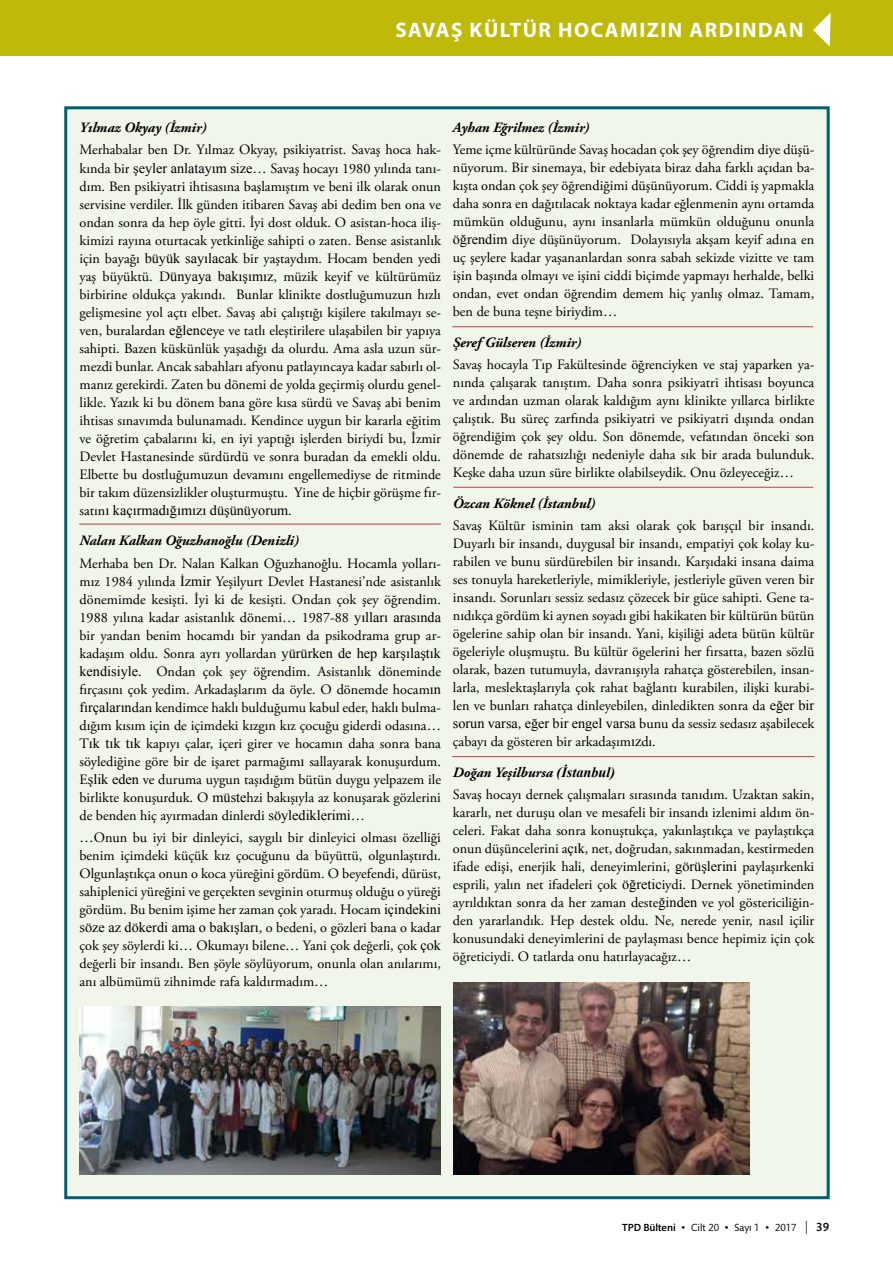
<style>
.page{position:relative;width:893px;height:1263px;background:#fff}
.page>*{position:absolute;margin:0;border:0;box-sizing:border-box;transform-origin:0 0}
.t1{font:700 21px "Myriad Pro";letter-spacing:.07em;color:#fff}
.t2{font:14.25px/18px "Adobe Garamond Pro";color:#000;text-align:justify}
.t3{font:italic 700 14.25px "Adobe Garamond Pro";color:#000}
.t4{font:14.25px "Times New Roman";color:#000}
.t5{font:10.5px "Mundo Sans Std";color:#000}
.s1{font-family:"Times New Roman"}
.s2{font-family:"Adobe Garamond Pro"}
.s3{font-weight:700;font-style:italic}
.s4{font-family:"Times New Roman";font-weight:700;font-style:italic}
.s5{font-weight:500}
.s6{font-size:13.5px}
.s7{font-family:"Copperplate";font-weight:300;font-size:13.5px}
.s8{font-weight:500;font-size:12px}
</style>
<div class="page">
<div style="left:0;top:0;width:893px;height:55px;background:#bfba0a"></div>
<svg style="left:813px;top:12px;width:18px;height:35px"></svg>
<div style="left:64px;top:106px;width:766px;height:1093px;background:#f0f6ea;border:3px solid #006071"></div>
<img style="left:80px;top:1006px;width:361px;height:168px">
<img style="left:454px;top:982px;width:295px;height:192px">
<hr style="left:79px;top:524px;width:362px;height:1px;background:#be3b4b">
<hr style="left:452px;top:326px;width:361px;height:1px;background:#be3b4b">
<hr style="left:453px;top:487px;width:360px;height:1px;background:#be3b4b">
<hr style="left:452px;top:756px;width:362px;height:1px;background:#be3b4b">
<h1 class="t1" style="left:395px;top:16px;width:410px">SAVAŞ KÜLTÜR HOCAMIZIN ARDINDAN</h1>
<p class="t3" style="left:80px;top:119px;width:128px">Yılmaz Okyay (İzmir)</p>
<p class="t2" style="left:80px;top:141px;width:363px">Merhabalar ben Dr. Yılmaz Okyay, psikiyatrist. Savaş hoca hak&shy;kında bir <span class="s1">şeyler anlatayım size</span>… Savaş hocayı 1980 yılında tanı&shy;dım. Ben psikiyatri ihtisasına başlamıştım ve beni ilk olarak onun servisine verdiler. İlk günden itibaren Savaş abi dedim ben ona ve ondan sonra da hep öyle gitti. İyi dost olduk. O asistan-hoca iliş&shy;kimizi rayına oturtacak yetkinliğe sahipti o zaten. Bense asistanlık için bayağı <span class="s1">büyük sayılacak</span> bir yaştaydım. Hocam benden yedi yaş büyüktü. D<span class="s1">ünyaya bakışımız</span>, müzik keyif ve kültürümüz birbirine oldukça yakındı. Bunlar klinikte dostluğumuzun hızlı gelişmesine yol açtı elbet. Savaş abi çalıştığı kişilere takılmayı se&shy;ven, buralardan <span class="s1">eğlence</span>ye ve tatlı eleştirilere ulaşabilen bir yapıya sahipti. Bazen küskünlük yaşadığı da olurdu. Ama asla uzun sür&shy;mezdi bunlar. Ancak sabahları afyonu patlayıncaya kadar sabırlı ol&shy;manız gerekirdi. Zaten bu dönemi de yolda geçirmiş olurdu genel&shy;likle. Yazık ki bu dönem bana göre kısa sürdü ve Savaş abi benim ihtisas sınavımda bulunamadı. Kendince uygun bir kararla eğitim ve öğretim çabalarını ki, en iyi yaptığı işlerden biriydi bu, İzmir Devlet Hastanesinde sürdürdü ve sonra buradan da emekli oldu.<br>Elbette bu dostluğumuzun devamını engellemediyse de ritminde bir takım düzensizlikler oluşturmuştu. Yine de hiçbir görüşme fır-</p>
<p class="t4" style="left:80px;top:500px;width:214px"><span class="s2">satın</span>ı kaçırmadığımızı düşünüyorum<span class="s2">.</span></p>
<p class="t3" style="left:80px;top:532px;width:221px">Nalan Kalkan Oğuzhanoğlu (Denizli)</p>
<p class="t2" style="left:80px;top:554px;width:363px">Merhaba ben Dr. Nalan Kalkan Oğuzhanoğlu. Hocamla yolları&shy;mız 1984 yılında <span class="s1">İzmir</span> Yeşilyurt Devlet Hastanesi’nde asistanlık dönemimde kesişti. İyi ki de kesişti. Ondan çok şey öğrendim.<br>1988 yılına kadar asistanlık dönemi… 1987-88 <span class="s1">yılları arasında </span>bir yandan benim hocamdı bir yandan da psikodrama grup ar&shy;kadaşım oldu. Sonra ayrı yollardan <span class="s1">yürürken de hep karşılaştık kendisiyle</span>. Ondan çok şey öğrendim. Asistanlık döneminde fırçasını çok yedim. Arkadaşlarım da öyle. O dönemde hocam<span class="s1">ın fırçaların</span>dan kendimce haklı bulduğumu kabul eder, haklı bulma&shy;dığım kısım için de içimdeki kızgın kız çocuğu giderdi odasına… T<span class="s1">ık tık tık</span> kapıyı çalar, içeri girer ve hocamın daha sonra bana söylediğine göre bir de işaret parmağım<span class="s1">ı</span> sallayarak konuşurdum.<br>E<span class="s1">şlik eden</span> ve duruma uygun taşıdığım bütün duygu yelpazem ile birlikte konuşurduk. O <span class="s1">müste</span>hzi bakışıyla az konuşarak gözlerini de benden hiç ayırmadan dinlerdi <span class="s1">söylediklerimi</span>…</p>
<p class="t2" style="left:80px;top:829px;width:363px">…Onun bu iyi bir dinleyici, saygılı bir dinleyici olması özelliği benim içimdeki küçük kız çocuğunu da büyüttü, olgunlaştırdı.<br>Olgunlaştıkça onun o koca yüreğini gördüm. O beyefendi, dürüst, sahiplenici yüreğini ve gerçekten sevginin oturmuş olduğu o yüreği gördüm. Bu benim işime her zaman çok yaradı. Hocam <span class="s1">içindekini söze az dökerdi ama o bakışları</span>, o bedeni, o gözleri bana o kadar çok şey söylerdi ki… Okumayı bilene… Yani çok değerli, çok <span class="s1">çok </span>değerli bir insandı. Ben şöyle söylüyorum, onunla olan anılarımı, anı albümümü zihnimde rafa kaldırmadım…</p>
<p class="t3" style="left:453px;top:119px;width:138px">Ayhan Eğrilmez (İzmir)</p>
<p class="t2" style="left:453px;top:141px;width:363px">Yeme içme kültüründe Savaş hocadan çok şey öğrendim diye düşü&shy;nüyorum. Bir sinemaya, bir edebiyata biraz daha farklı açıdan ba&shy;kışta ondan çok şey öğrendiğimi düşünüyorum. Ciddi iş yapmakla daha sonra en dağıtılacak noktaya kadar eğlenmenin aynı ortamda mümkün olduğunu, aynı insanlarla mümkün olduğunu onunla <span class="s1">öğrendim</span> diye düşünüyorum. Dolayısıyla akşam keyif adına en uç şeylere kadar yaşananlardan sonra sabah sekizde vizitte ve tam işin başında olmayı ve işini ciddi biçimde yapmayı herhalde, belki ondan, evet ondan öğrendim demem hiç yanlış olmaz. Tamam, ben de buna teşne biriydim…</p>
<p class="t3" style="left:453px;top:334px;width:130px">Şeref Gülseren (İzmir)</p>
<p class="t2" style="left:453px;top:356px;width:363px">Savaş hocayla Tıp Fakültesinde öğrenciyken ve staj yaparken ya&shy;nında çalışarak tanıştım. Daha sonra psikiyatri ihtisası boyunca ve ardından uzman olarak kaldığım aynı klinikte yıllarca birlikte çalıştık. Bu süreç zarfında psikiyatri ve psikiyatri dışında ondan öğrendiğim çok şey oldu. Son dönemde, vefatından önceki son dönemde de rahatsızlığı nedeniyle daha sık bir arada bulunduk.<br>Keşke daha uzun süre birlikte olabilseydik. Onu özleyeceğiz…</p>
<p class="t3" style="left:453px;top:495px;width:144px">Özcan Köknel (İstanbul)</p>
<p class="t2" style="left:453px;top:517px;width:363px">Savaş Kültür isminin tam aksi olarak çok barışçıl bir insandı.<br>Duyarlı bir insandı, duygusal bir insandı, empatiyi çok kolay ku&shy;rabilen ve bunu sürdürebilen bir insandı. Karşıdaki insana daima ses tonuyla hareketleriyle, mimikleriyle, jestleriyle güven veren bir insandı. Sorunları sessiz sedasız çözecek bir güce sahipti. Gene ta&shy;nıdıkça gördüm ki aynen soyadı gibi hakikaten bir kültürün bütün ögelerine sahip olan bir insandı. Yani, kişiliği adeta bütün kültür ögeleriyle oluşmuştu. Bu kültür ögelerini her fırsatta, bazen sözlü olarak, bazen tutumuyla, davranışıyla rahatça gösterebilen, insan&shy;larla, meslektaşlarıyla çok rahat bağlantı kurabilen, ilişki kurabi&shy;len ve bunları rahatça dinleyebilen, dinledikten sonra da <span class="s1">eğer bir sorun varsa</span>, <span class="s1">eğer bir engel varsa</span> bunu da sessiz sedasız aşabilecek çabayı da gösteren bir arkadaşım<span class="s1">ız</span>dı.</p>
<p class="t2" style="left:453px;top:762px;width:363px;line-height:22.2px"><span class="s3">Doğan Yeşilbursa</span> <span class="s4">(İstanbul)<br></span>Savaş hocayı dernek çalışmaları sırasında tanıdım. Uzaktan sakin,</p>
<p class="t2" style="left:453px;top:804px;width:363px">kararlı, net duruşu olan ve mesafeli bir insandı izlenimi aldım ön&shy;celeri. Fakat daha sonra konuştukça, yakınlaştıkça ve paylaştıkça onun düşüncelerini a<span class="s1">çık</span>, net, doğrudan, sakınmadan, kestirmeden ifade edişi, enerjik hali, deneyimlerini, <span class="s1">görüşlerini</span> paylaşırkenki esprili, yalın net ifadeleri çok <span class="s1">öğretic</span>iydi. Dernek yönetiminden ayrıldıktan sonra da her zaman deste<span class="s1">ğinden</span> ve yol göstericiliğin&shy;den yararlandık. Hep destek oldu. Ne, nerede yenir, nasıl içilir konusundaki deneyimlerini de paylaşması bence hepimiz için çok öğreticiydi. O tatlarda onu hatırlayacağız…</p>
<p class="t5" style="left:622px;top:1222px;width:208px"><span class="s5">TPD Bülteni</span> <span class="s6">•</span> Cilt 20 <span class="s6">•</span> Sayı 1 <span class="s6">•</span> 2017 <span class="s7">|</span> <span class="s8">39</span></p>
</div>
